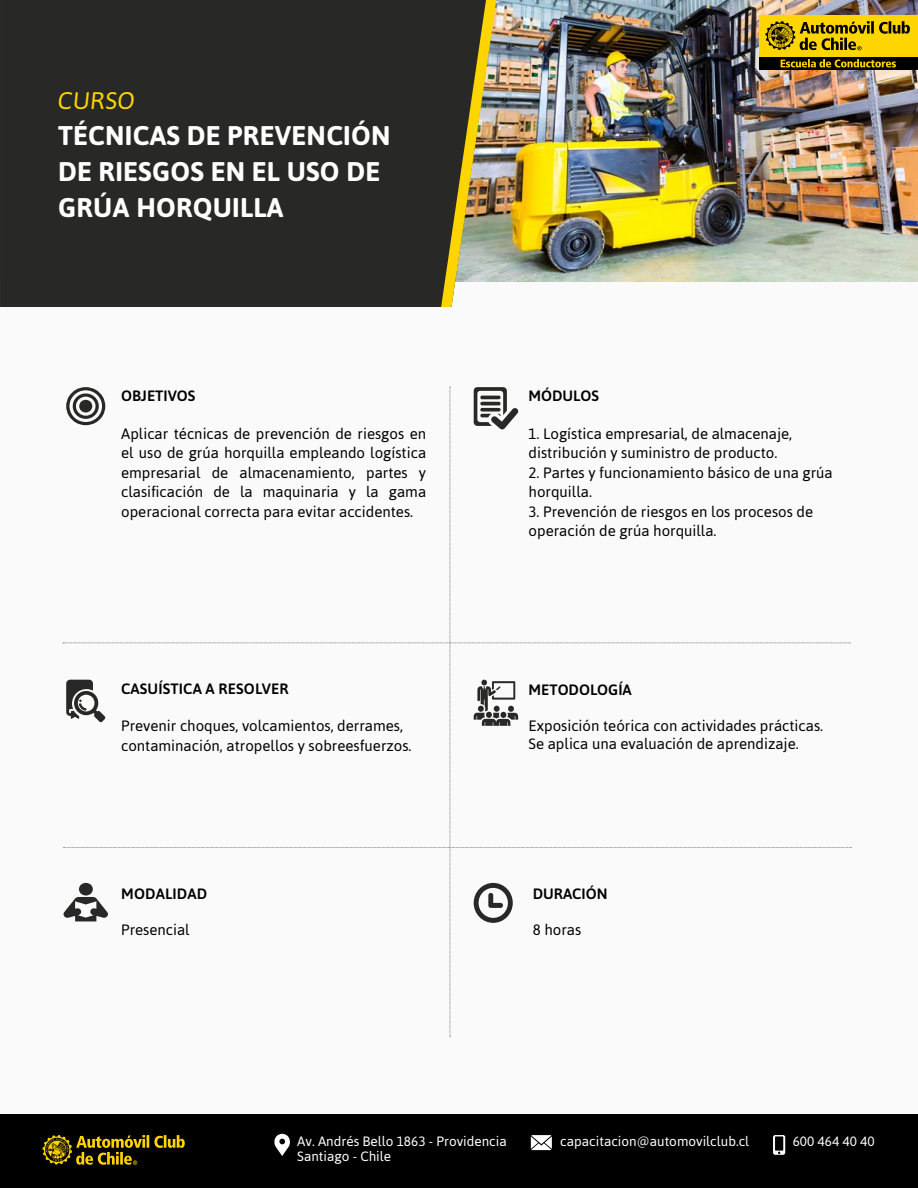
<style>
.page{position:relative;width:918px;height:1188px;background:#fff}
.page>*{position:absolute;margin:0;border:0;box-sizing:border-box;transform-origin:0 0}
.t1{font:700 27px/36px "Asap";letter-spacing:.01em;color:#fff}
.t2{font:italic 24px "Asap";letter-spacing:.01em;color:#ffd500}
.t3{font:15px/19.5px "Asap";color:#000}
.t4{font:600 15px "Asap";color:#000}
.t5{font:13.5px/15px "Asap";color:#fff}
</style>
<div class="page">
<div style="left:0;top:266px;width:918px;height:857px;background:#fafafa"></div>
<img style="left:496px;top:0;width:422px;height:281px">
<div style="left:0;top:1115px;width:918px;height:73px;background:#000"></div>
<svg style="left:42px;top:1135px;width:143px;height:30px"></svg>
<div style="left:0;top:0;width:441px;height:307px;background:#282827"></div>
<div style="left:759px;top:56px;width:158px;height:14px;background:#000"></div>
<svg style="left:781px;top:59px;width:115px;height:9px"></svg>
<div style="left:759px;top:15px;width:158px;height:41px;background:#ffd500"></div>
<svg style="left:765px;top:21px;width:145px;height:29px"></svg>
<img style="left:441px;top:0;width:55px;height:307px">
<svg style="left:63px;top:387px;width:789px;height:650px"></svg>
<svg style="left:274px;top:1134px;width:16px;height:22px"></svg>
<svg style="left:531px;top:1135px;width:21px;height:15px"></svg>
<svg style="left:773px;top:1135px;width:12px;height:20px"></svg>
<h2 class="t2" style="left:58px;top:85px;width:79px">CURSO</h2>
<h1 class="t1" style="left:58px;top:116px;width:334px">TÉCNICAS DE PREVENCIÓN<br>DE RIESGOS EN EL USO DE<br>GRÚA HORQUILLA</h1>
<p class="t4" style="left:121px;top:385px;width:76px">OBJETIVOS</p>
<p class="t3" style="left:121px;top:424px;width:307px;text-align:justify">Aplicar técnicas de prevención de riesgos en el uso de grúa horquilla empleando logística empresarial de almacenamiento, partes y clasificación de la maquinaria y la gama operacional correcta para evitar accidentes.</p>
<p class="t4" style="left:121px;top:678px;width:169px">CASUÍSTICA A RESOLVER</p>
<p class="t3" style="left:121px;top:716px;width:292px">Prevenir choques, volcamientos, derrames, contaminación, atropellos y sobreesfuerzos.</p>
<p class="t4" style="left:121px;top:884px;width:87px">MODALIDAD</p>
<p class="t3" style="left:121px;top:920px;width:70px">Presencial</p>
<p class="t4" style="left:529px;top:385px;width:72px">MÓDULOS</p>
<p class="t3" style="left:529px;top:424px;width:265px">1. Logística empresarial, de almacenaje, distribución y suministro de producto.</p>
<p class="t3" style="left:529px;top:463px;width:306px">2. Partes y funcionamiento básico de una grúa horquilla.</p>
<p class="t3" style="left:529px;top:502px;width:286px">3. Prevención de riesgos en los procesos de operación de grúa horquilla.</p>
<p class="t4" style="left:529px;top:679px;width:105px">METODOLOGÍA</p>
<p class="t3" style="left:529px;top:716px;width:296px;line-height:18px">Exposición teórica con actividades prácticas.<br>Se aplica una evaluación de aprendizaje.</p>
<p class="t4" style="left:533px;top:884px;width:76px">DURACIÓN</p>
<p class="t3" style="left:533px;top:920px;width:50px">8 horas</p>
<p class="t5" style="left:297px;top:1134px;width:211px">Av. Andrés Bello 1863 - Providencia<br>Santiago - Chile</p>
<p class="t5" style="left:560px;top:1134px;width:190px">capacitacion@automovilclub.cl</p>
<p class="t5" style="left:793px;top:1134px;width:83px">600 464 40 40</p>
</div>
